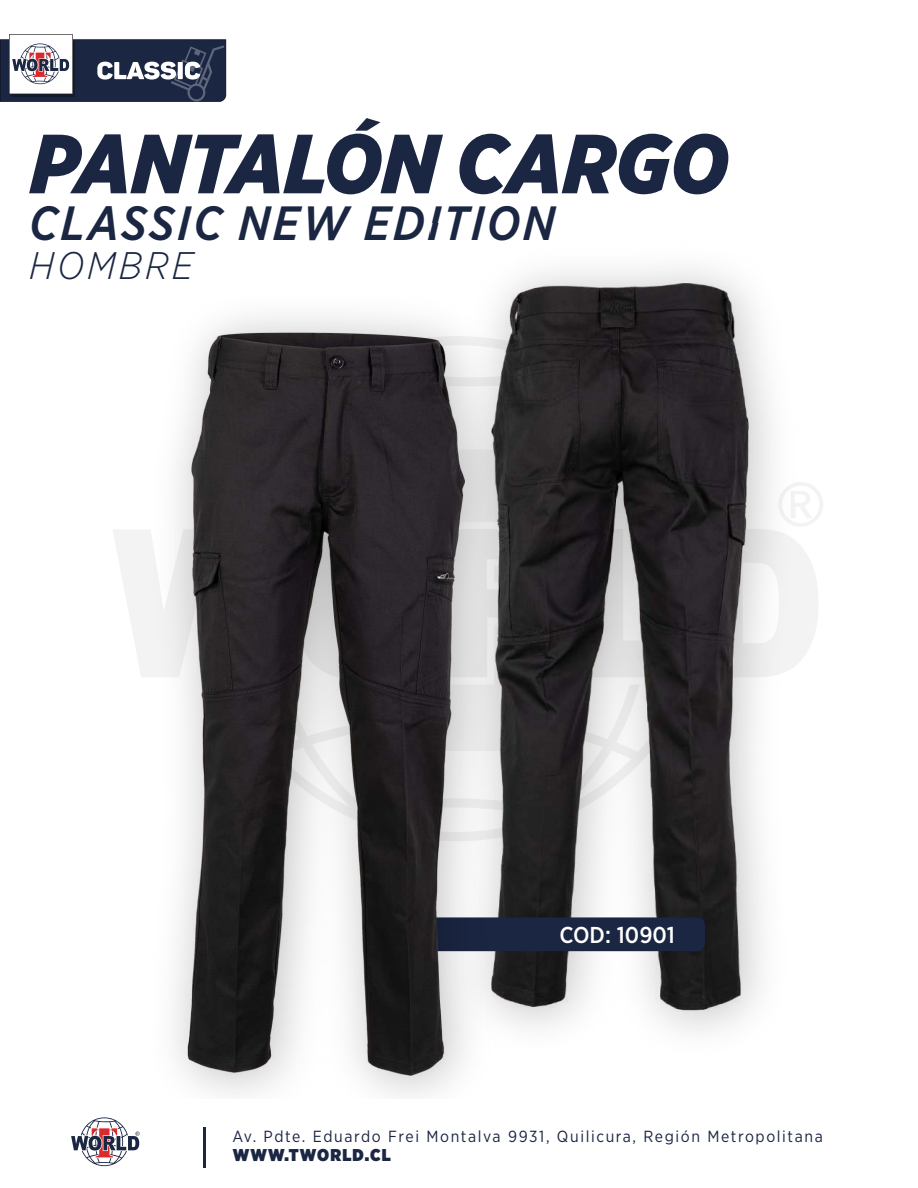
<style>
.page{position:relative;width:918px;height:1188px;background:#fff}
.page>*{position:absolute;margin:0;border:0;box-sizing:border-box;transform-origin:0 0}
.t1{font:italic 900 83.7px "Gotham Narrow";color:#1b2643}
.t2{font:italic 500 48px "Gotham Narrow";letter-spacing:.05em;color:#1b2643}
.t3{font:italic 300 38.4px "Gotham Narrow";letter-spacing:.075em;color:#1b2643}
.t4{font:500 22.95px "Gotham Narrow";color:#fff}
.t5{font:900 17.1px "Gotham Narrow";letter-spacing:.07em;color:#1b2643}
.t6{font:16.05px "Gotham Narrow";letter-spacing:.1em;color:#1b2643}
</style>
<div class="page">
<img style="left:534px;top:276px;width:221px;height:740px">
<div style="left:414px;top:917px;width:291px;height:34px;background:#1b2643;border-radius:8px"></div>
<img style="left:127px;top:273px;width:407px;height:823px">
<img style="left:168px;top:315px;width:313px;height:766px">
<hr style="left:203px;top:1128px;width:2px;height:40px;background:#1b2643">
<svg style="left:71px;top:1117px;width:69px;height:49px"></svg>
<svg style="left:0;top:34px;width:226px;height:68px"></svg>
<h1 class="t1" style="left:30px;top:109px;width:700px">PANTALÓN CARGO</h1>
<h2 class="t2" style="left:29px;top:192px;width:528px">CLASSIC NEW EDITION</h2>
<h3 class="t3" style="left:29px;top:242px;width:165px">HOMBRE</h3>
<h3 class="t4" style="left:559px;top:921px;width:117px">COD: 10901</h3>
<p class="t6" style="left:232px;top:1126px;width:592px">Av. Pdte. Eduardo Frei Montalva 9931, Quilicura, Región Metropolitana</p>
<p class="t5" style="left:233px;top:1143px;width:160px">WWW.TWORLD.CL</p>
</div>
